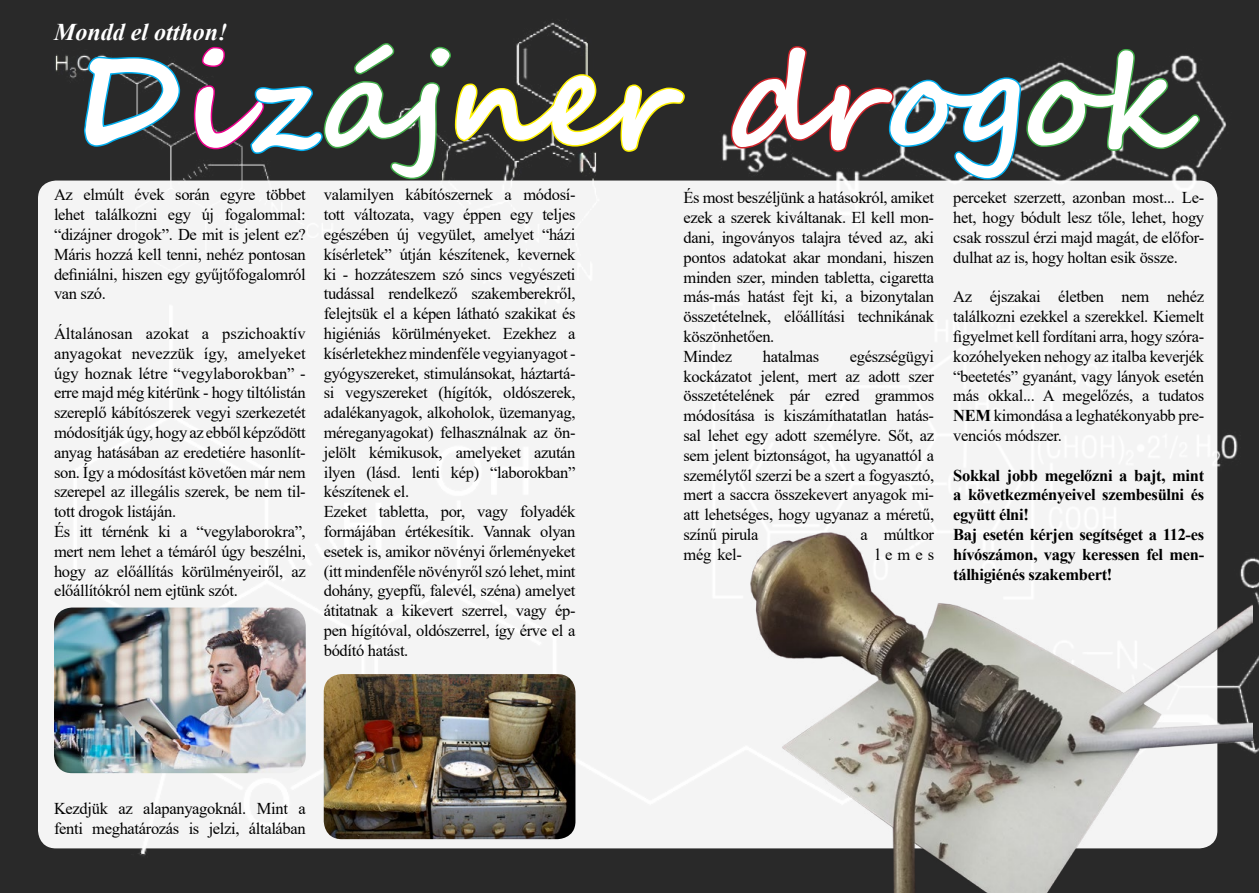
<style>
.page{position:relative;width:1259px;height:893px;background:#292929}
.page>*{position:absolute;margin:0;border:0;box-sizing:border-box;transform-origin:0 0}
.t1{font:700 129px "Segoe Script";color:#fff}
.t2{font:italic 700 24px "Times New Roman";color:#fff}
.t3{font:16.5px/19.8px "Times New Roman";letter-spacing:-.02em;color:#000;text-align:justify}
.t4{font:700 16.5px/19.8px "Times New Roman";letter-spacing:-.02em;color:#000}
.s1{font-weight:700}
</style>
<div class="page">
<div style="left:38px;top:181px;width:1179px;height:667px;background:#f4f4f4;border-radius:18px"></div>
<img style="left:751px;top:532px;width:502px;height:361px">
<svg style="left:82px;top:55px;width:100px;height:94px;background:#28434d"></svg>
<svg style="left:192px;top:41px;width:495px;height:140px;background:#383b30"></svg>
<svg style="left:729px;top:0;width:473px;height:181px;background:#343837"></svg>
<img style="left:54px;top:608px;width:252px;height:165px">
<img style="left:324px;top:674px;width:251px;height:165px">
<h2 class="t2" style="left:54px;top:15px;width:175px">Mondd el otthon!</h2>
<h1 class="t1" style="left:71px;top:-3px;width:1117px">Dizájner drogok</h1>
<p class="t3" style="left:54px;top:184px;width:253px">Az elmúlt évek során egyre többet lehet találkozni egy új fogalommal: “dizájner drogok”. De mit is jelent ez?<br>Máris hozzá kell tenni, nehéz pontosan definiálni, hiszen egy gyűjtőfogalomról van szó.</p>
<p class="t3" style="left:54px;top:323px;width:253px;text-align:left">Általánosan azokat a pszichoaktív anyagokat nevezzük így, amelyeket úgy hoznak létre “vegylaborokban” - erre majd még kitérünk - hogy tiltólistán szereplő kábítószerek vegyi szerkezetét módosítják úgy, hogy az ebből képződött anyag hatásában az eredetiére hasonlít&shy;son. Így a módosítást követően már nem szerepel az illegális szerek, be nem til&shy;tott drogok listáján.<br>És itt térnénk ki a “vegylaborokra”, mert nem lehet a témáról úgy beszélni, hogy az előállítás körülményeiről, az előállítókról nem ejtünk szót.</p>
<p class="t3" style="left:324px;top:184px;width:253px;text-align:left">valamilyen kábítószernek a módosí&shy;tott változata, vagy éppen egy teljes egészében új vegyület, amelyet “házi kísérletek” útján készítenek, kevernek ki - hozzáteszem szó sincs vegyészeti tudással rendelkező szakemberekről, felejtsük el a képen látható szakikat és higiéniás körülményeket. Ezekhez a kísérletekhez mindenféle vegyianyagot - gyógyszereket, stimulánsokat, háztartá&shy;si vegyszereket (hígítók, oldószerek, adalékanyagok, alkoholok, üzemanyag, méreganyagokat) felhasználnak az ön&shy;jelölt kémikusok, amelyeket azután ilyen (lásd. lenti kép) “laborokban” készítenek el.<br>Ezeket tabletta, por, vagy folyadék formájában értékesítik. Vannak olyan esetek is, amikor növényi őrleményeket (itt mindenféle növényről szó lehet, mint dohány, gyepfű, falevél, széna) amelyet átitatnak a kikevert szerrel, vagy ép&shy;pen hígítóval, oldószerrel, így érve el a bódító hatást.</p>
<p class="t3" style="left:683px;top:187px;width:252px;text-align:left">És most beszéljünk a hatásokról, amiket ezek a szerek kiváltanak. El kell mon&shy;dani, ingoványos talajra téved az, aki pontos adatokat akar mondani, hiszen minden szer, minden tabletta, cigaretta más-más hatást fejt ki, a bizonytalan összetételnek, előállítási technikának köszönhetően.<br>Mindez</p>
<p class="t3" style="left:683px;top:346px;width:252px;text-indent:166px">egészségügyi kockázatot jelent, mert az adott szer összetételének pár ezred grammos módosítása is kiszámíthatatlan hatás&shy;sal lehet egy adott személyre. Sőt, az sem jelent biztonságot, ha ugyanattól a személytől szerzi be a szert a fogyasztó, mert a saccra összekevert anyagok mi&shy;att lehetséges, hogy ugyanaz a méretű, színű pirula</p>
<p class="t3" style="left:763px;top:346px;width:58px">hatalmas</p>
<p class="t3" style="left:860px;top:524px;width:75px">a múltkor</p>
<p class="t3" style="left:683px;top:544px;width:60px">még kel-</p>
<p class="t3" style="left:875px;top:544px;width:60px">lemes</p>
<p class="t3" style="left:953px;top:187px;width:252px">perceket szerzett, azonban most... Le&shy;het, hogy bódult lesz tőle, lehet, hogy csak rosszul érzi majd magát, de előfor&shy;dulhat az is, hogy holtan esik össze.</p>
<p class="t3" style="left:953px;top:286px;width:252px">Az éjszakai életben nem nehéz találkozni ezekkel a szerekkel. Kiemelt figyelmet kell fordítani arra, hogy szóra&shy;kozóhelyeken nehogy az italba keverjék “beetetés” gyanánt, vagy lányok esetén más okkal... A megelőzés, a tudatos <span class="s1">NEM</span> kimondása a leghatékonyabb pre&shy;venciós módszer.</p>
<p class="t4" style="left:953px;top:465px;width:252px">Sokkal jobb megelőzni a bajt, mint a következményeivel szembesülni és együtt élni!<br>Baj esetén kérjen segítséget a 112-es hívószámon, vagy keressen fel men&shy;tálhigiénés szakembert!</p>
<p class="t3" style="left:54px;top:798px;width:253px">Kezdjük az alapanyagoknál. Mint a fenti meghatározás is jelzi, általában</p>
</div>
